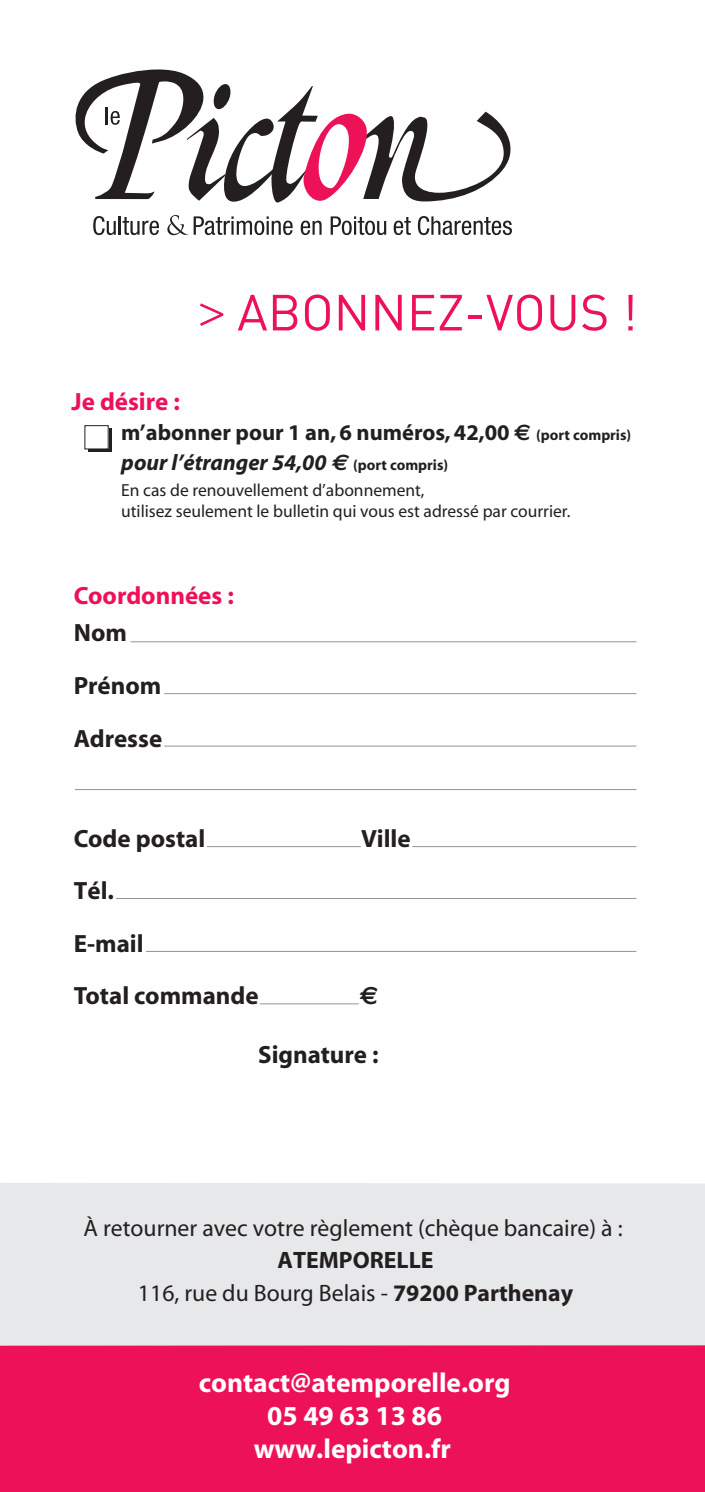
<style>
.page{position:relative;width:705px;height:1492px;background:#fff}
.page>*{position:absolute;margin:0;border:0;box-sizing:border-box;transform-origin:0 0}
.t1{font:50px "DIN";color:#ed1157}
.t2{font:700 27.5px/33px "Myriad";color:#fff;text-align:center}
.t3{font:700 25px/52.5px "Myriad";color:#231f20}
.t4{font:700 25px "Myriad";color:#ed1157}
.t5{font:700 25px "Euro Sans";color:#231f20}
.t6{font:23.75px "Myriad";color:#231f20}
.t7{font:700 23.75px/32.5px "Myriad";color:#231f20;text-align:center}
.t8{font:700 22.5px/30px "Myriad";color:#231f20}
.t9{font:17.5px/21px "Myriad";color:#231f20}
.s1{font-family:"Flama"}
.s2{font-family:"Euro Sans"}
.s3{font-size:15px}
.s4{font-style:italic}
.s5{font-family:"Euro Sans";font-style:italic}
.s6{font-weight:400}
</style>
<div class="page">
<div style="left:0;top:1183px;width:705px;height:162px;background:#e7e8e9"></div>
<div style="left:0;top:1345px;width:705px;height:146px;background:#ed1157"></div>
<svg style="left:75px;top:70px;width:436px;height:132px"></svg>
<svg style="left:93px;top:216px;width:66px;height:19px"></svg>
<svg style="left:167px;top:215px;width:21px;height:20px"></svg>
<svg style="left:194px;top:216px;width:99px;height:19px"></svg>
<svg style="left:301px;top:220px;width:20px;height:15px"></svg>
<svg style="left:331px;top:216px;width:55px;height:19px"></svg>
<svg style="left:394px;top:217px;width:17px;height:18px"></svg>
<svg style="left:418px;top:216px;width:94px;height:19px"></svg>
<svg style="left:88px;top:428px;width:24px;height:24px"></svg>
<div style="left:85px;top:425px;width:23px;height:24px;background:#fff"></div>
<hr style="left:130px;top:641px;width:506px;height:1px;background:#939598">
<hr style="left:164px;top:693px;width:472px;height:1px;background:#939598">
<hr style="left:164px;top:745px;width:472px;height:1px;background:#939598">
<hr style="left:207px;top:846px;width:154px;height:1px;background:#939598">
<hr style="left:412px;top:846px;width:224px;height:1px;background:#939598">
<hr style="left:116px;top:898px;width:520px;height:1px;background:#939598">
<hr style="left:146px;top:950px;width:490px;height:1px;background:#939598">
<hr style="left:260px;top:1003px;width:99px;height:1px;background:#939598">
<hr style="left:75px;top:789px;width:561px;height:1px;background:#939598">
<h1 class="t1" style="left:197px;top:281px;width:442px"><span class="s1">&gt;</span> ABONNEZ-VOUS !</h1>
<h3 class="t4" style="left:72px;top:392px;width:110px">Je désire :</h3>
<p class="t8" style="left:121px;top:419px;width:511px">m’abonner pour 1 an, 6 numéros, 42,00 <span class="s2">€</span> <span class="s3">(port compris) </span><span class="s4">pour l’étranger 54,00</span> <span class="s5">€</span> <span class="s3">(port compris)</span></p>
<p class="t9" style="left:121px;top:481px;width:451px">En cas de renouvellement d’abonnement,<br>utilisez seulement le bulletin qui vous est adressé par courrier.</p>
<h3 class="t4" style="left:74px;top:586px;width:162px">Coordonnées :</h3>
<h3 class="t3" style="left:74px;top:609px;width:90px">Nom<br>Prénom<br>Adresse</h3>
<h3 class="t3" style="left:74px;top:814px;width:133px">Code postal</h3>
<h3 class="t3" style="left:361px;top:814px;width:51px">Ville</h3>
<h3 class="t3" style="left:74px;top:866px;width:186px">Tél.<br>E-mail<br>Total commande</h3>
<h3 class="t5" style="left:360px;top:980px;width:20px">€</h3>
<h3 class="t3" style="left:258px;top:1030px;width:122px">Signature :</h3>
<h3 class="t6" style="left:83px;top:1218px;width:541px">À retourner avec votre règlement (chèque bancaire) à :</h3>
<h3 class="t7" style="left:138px;top:1245px;width:437px">ATEMPORELLE<br><span class="s6">116, rue du Bourg Belais -</span> 79200 Parthenay</h3>
<h2 class="t2" style="left:199px;top:1368px;width:313px">contact@atemporelle.org<br>05 49 63 13 86 www.lepicton.fr</h2>
</div>
